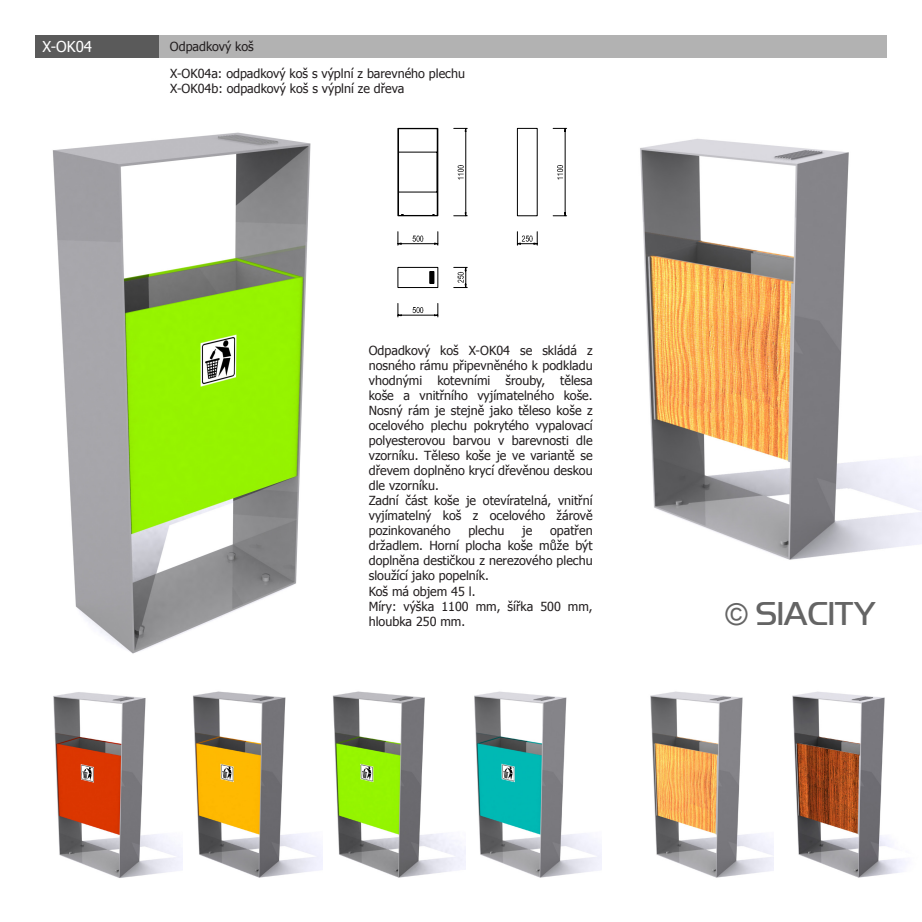
<style>
.page{position:relative;width:922px;height:922px;background:#fff}
.page>*{position:absolute;margin:0;border:0;box-sizing:border-box;transform-origin:0 0}
.t1{font:30px "Highland Gothic Light CE Medium";color:#646464}
.t2{font:15px "Tahoma";color:#fff}
.t3{font:12.5px/15px "Tahoma";color:#231f20;text-align:justify}
.s1{font-family:"Arial"}
</style>
<div class="page">
<img style="left:52px;top:132px;width:259px;height:522px">
<img style="left:640px;top:139px;width:281px;height:421px">
<div style="left:159px;top:35px;width:727px;height:23px;background:#b2b2b2"></div>
<div style="left:35px;top:35px;width:124px;height:23px;background:#5a5a5a"></div>
<svg style="left:552px;top:127px;width:14px;height:90px"></svg>
<svg style="left:516px;top:128px;width:22px;height:117px"></svg>
<svg style="left:453px;top:127px;width:14px;height:90px"></svg>
<svg style="left:453px;top:266px;width:14px;height:22px"></svg>
<svg style="left:397px;top:128px;width:42px;height:189px"></svg>
<img style="left:53px;top:692px;width:130px;height:186px">
<img style="left:193px;top:691px;width:130px;height:187px">
<img style="left:332px;top:691px;width:134px;height:187px">
<img style="left:474px;top:691px;width:127px;height:187px">
<img style="left:650px;top:691px;width:124px;height:187px">
<img style="left:792px;top:691px;width:114px;height:187px">
<p class="t2" style="left:43px;top:36px;width:51px">X-OK04</p>
<p class="t3" style="left:170px;top:39px;width:85px">Odpadkový koš</p>
<p class="t3" style="left:170px;top:65px;width:296px">X-OK04a: odpadkový koš s výplní z barevného plechu</p>
<p class="t3" style="left:170px;top:80px;width:235px">X-OK04b: odpadkový koš s výplní ze dřeva</p>
<p class="t3" style="left:369px;top:342px;width:225px">Odpadkový koš X-OK04 se skládá z nosného rámu připevněného k podkladu vhodnými kotevními šrouby, tělesa koše a vnitřního vyjímatelného koše.<br>Nosný rám je stejně jako těleso koše z ocelového plechu pokrytého vypalovací polyesterovou barvou v barevnosti dle vzorníku. Těleso koše je ve variantě se dřevem doplněno krycí dřevěnou deskou dle vzorníku.</p>
<p class="t3" style="left:369px;top:492px;width:225px">Zadní část koše je otevíratelná, vnitřní vyjímatelný koš z ocelového žárově pozinkovaného</p>
<p class="t3" style="left:369px;top:522px;width:225px;text-indent:181px">opatřen držadlem. Horní plocha koše může být doplněna destičkou z nerezového plechu sloužící jako popelník.</p>
<p class="t3" style="left:369px;top:582px;width:108px">Koš má objem 45 l.</p>
<p class="t3" style="left:369px;top:597px;width:225px">Míry: výška 1100 mm, šířka 500 mm, hloubka 250 mm.</p>
<p class="t3" style="left:468px;top:522px;width:38px">plechu</p>
<p class="t3" style="left:522px;top:522px;width:12px">je</p>
<p class="t1" style="left:725px;top:597px;width:152px"><span class="s1">©</span> SIACITY</p>
</div>
